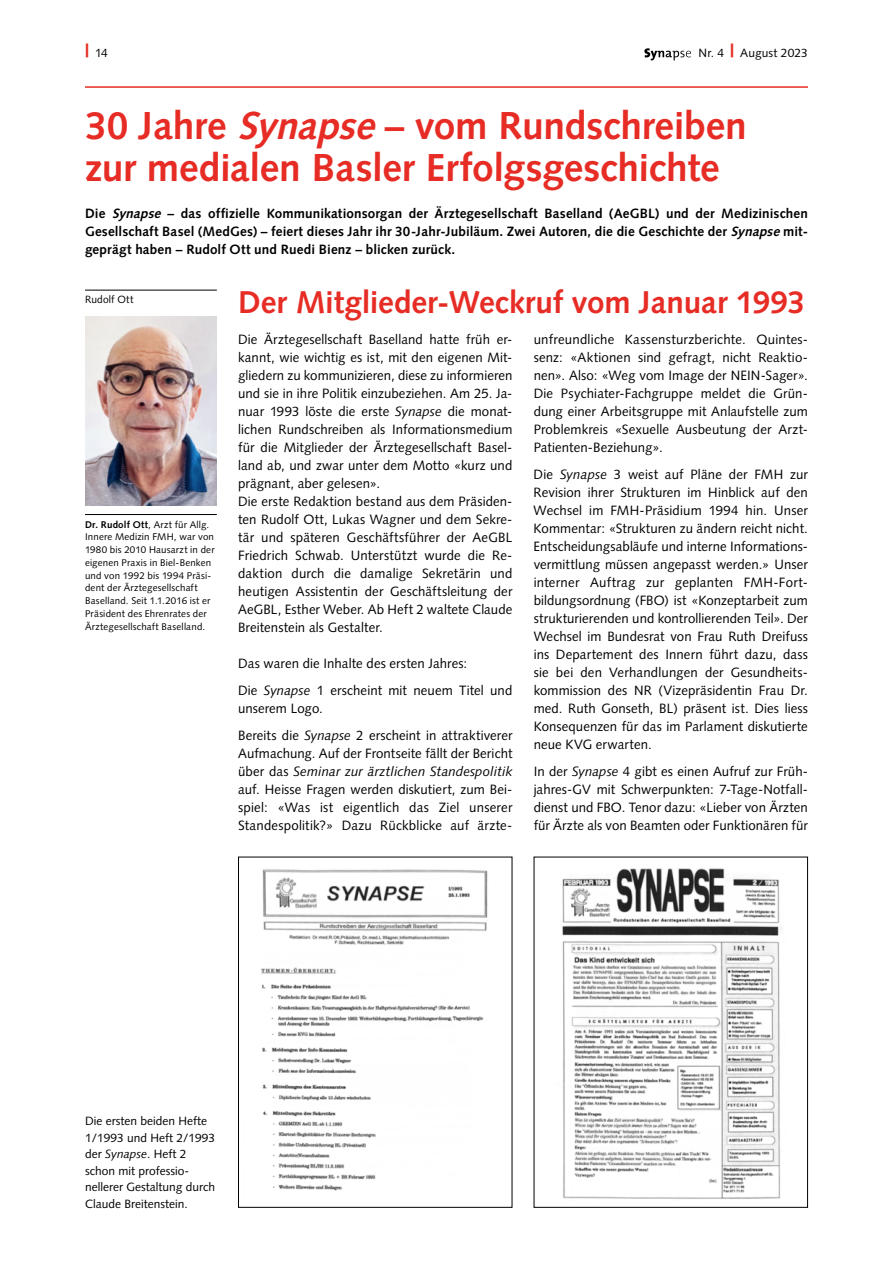
<style>
.page{position:relative;width:893px;height:1263px;background:#fff}
.page>*{position:absolute;margin:0;border:0;box-sizing:border-box;transform-origin:0 0}
.t1{font:700 39px/42px "Syntax LT Std";letter-spacing:-.01em;color:#e62c24}
.t2{font:700 31.5px "Syntax LT Std";letter-spacing:-.005em;color:#e62c24}
.t3{font:13.5px/18px "Syntax LT Std";letter-spacing:.01em;color:#000}
.t4{font:700 13.5px/18px "Syntax LT Std";letter-spacing:.01em;color:#000;text-align:justify}
.t5{font:12px/16.5px "Syntax LT Std";color:#000}
.t6{font:10.5px "Syntax LT Std";letter-spacing:.015em;color:#000}
.t7{font:9.75px/12.8px "Syntax LT Std";letter-spacing:.02em;color:#000}
.s1{font-weight:900;font-size:18px;color:#e62c24}
.s2{font-style:italic}
.s3{font-weight:700}
</style>
<div class="page">
<svg style="left:644px;top:48px;width:47px;height:12px"></svg>
<hr style="left:85px;top:86px;width:723px;height:2px;background:#e62c24">
<hr style="left:85px;top:290px;width:132px;height:1px;background:#000">
<img style="left:85px;top:317px;width:132px;height:189px">
<hr style="left:85px;top:514px;width:132px;height:1px;background:#000">
<img style="left:260px;top:869px;width:228px;height:322px">
<div style="left:238px;top:857px;width:274px;height:351px;border:1px solid #000"></div>
<img style="left:562px;top:868px;width:219px;height:331px">
<div style="left:534px;top:857px;width:274px;height:351px;border:1px solid #000"></div>
<p class="t5" style="left:85px;top:45px;width:24px"><span class="s1">|</span> 14</p>
<p class="t5" style="left:699px;top:45px;width:111px">Nr. 4 <span class="s1">|</span> August 2023</p>
<h1 class="t1" style="left:85px;top:105px;width:663px">30 Jahre <span class="s2">Synapse</span> – vom Rundschreiben zur medialen Basler Erfolgsgeschichte</h1>
<p class="t4" style="left:85px;top:204px;width:724px">Die <span class="s2">Synapse</span> – das offizielle Kommunikationsorgan der Ärztegesellschaft Baselland (AeGBL) und der Medizinischen Gesellschaft Basel (MedGes) – feiert dieses Jahr ihr 30-Jahr-Jubiläum. Zwei Autoren, die die Geschichte der <span class="s2">Synapse</span> mit&shy;geprägt haben – Rudolf Ott und Ruedi Bienz – blicken zurück.</p>
<h2 class="t2" style="left:238px;top:284px;width:568px">Der Mitglieder-Weckruf vom Januar 1993</h2>
<p class="t3" style="left:238px;top:330px;width:276px">Die Ärztegesellschaft Baselland hatte früh er&shy;kannt, wie wichtig es ist, mit den eigenen Mit&shy;gliedern zu kommunizieren, diese zu informieren und sie in ihre Politik einzubeziehen. Am 25. Ja&shy;nuar 1993 löste die erste <span class="s2">Synapse</span> die monat&shy;lichen Rundschreiben als Informationsmedium für die Mitglieder der Ärztegesellschaft Basel&shy;land ab, und zwar unter dem Motto «kurz und prägnant, aber gelesen».<br>Die erste Redaktion bestand aus dem Präsiden&shy;ten Rudolf Ott, Lukas Wagner und dem Sekre&shy;tär und späteren Geschäftsführer der AeGBL Friedrich Schwab. Unterstützt wurde die Re&shy;daktion durch die damalige Sekretärin und heutigen Assistentin der Geschäftsleitung der AeGBL, Esther Weber. Ab Heft 2 waltete Claude Breitenstein als Gestalter.</p>
<p class="t3" style="left:238px;top:649px;width:276px;line-height:27px">Das waren die Inhalte des ersten Jahres:<br>Die <span class="s2">Synapse</span> 1 erscheint mit neuem Titel und</p>
<p class="t3" style="left:238px;top:694px;width:276px;line-height:27px">unserem Logo.<br>Bereits die <span class="s2">Synapse</span> 2 erscheint in attraktiverer</p>
<p class="t3" style="left:238px;top:744px;width:276px;text-align:justify">Aufmachung. Auf der Frontseite fällt der Bericht über das <span class="s2">Seminar zur ärztlichen Standespolitik </span>auf. Heisse Fragen werden diskutiert, zum Bei&shy;spiel: «Was ist eigentlich das Ziel unserer Standespolitik?» Dazu Rückblicke auf ärzte--</p>
<p class="t6" style="left:85px;top:293px;width:50px">Rudolf Ott</p>
<p class="t3" style="left:534px;top:330px;width:276px">unfreundliche Kassensturzberichte. Quintes&shy;senz: «Aktionen sind gefragt, nicht Reaktio&shy;nen». Also: «Weg vom Image der NEIN-Sager».<br>Die Psychiater- Fachgruppe meldet die Grün&shy;dung einer Arbeitsgruppe mit Anlaufstelle zum Problemkreis «Sexuelle Ausbeutung der Arzt-- Patienten- Beziehung».</p>
<p class="t3" style="left:534px;top:465px;width:276px;text-align:justify">Die <span class="s2">Synapse</span> 3 weist auf Pläne der FMH zur Revision ihrer Strukturen im Hinblick auf den Wechsel im FMH- Präsidium 1994 hin. Unser Kommentar: «Strukturen zu ändern reicht nicht.<br>Entscheidungsabläufe und interne Informations&shy;vermittlung müssen angepasst werden.» Unser interner Auftrag zur geplanten FMH- Fort&shy;bildungsordnung (FBO) ist «Konzeptarbeit zum strukturierenden und kontrollierenden Teil». Der Wechsel im Bundesrat von Frau Ruth Dreifuss ins Departement des Innern führt dazu, dass sie bei den Verhandlungen der Gesundheits&shy;kommission des NR (Vizepräsidentin Frau Dr. med. Ruth Gonseth, BL) präsent ist. Dies liess Konsequenzen für das im Parlament diskutierte neue KVG erwarten.</p>
<p class="t3" style="left:534px;top:762px;width:276px;text-align:justify">In der <span class="s2">Synapse</span> 4 gibt es einen Aufruf zur Früh&shy;jahres- GV mit Schwerpunkten: 7-Tage-Notfall&shy;dienst und FBO. Tenor dazu: «Lieber von Ärzten für Ärzte als von Beamten oder Funktionären für</p>
<p class="t7" style="left:85px;top:518px;width:131px"><span class="s3">Dr. Rudolf Ott</span>, Arzt für Allg.<br>Innere Medizin FMH, war von<br>1980 bis 2010 Hausarzt in der eigenen Praxis in Biel- Benken und von 1992 bis 1994 Präsi&shy;dent der Ärztegesellschaft<br>Baselland. Seit 1.1.2016 ist er<br>Präsident des Ehrenrates der<br>Ärztegesellschaft Baselland.</p>
<p class="t5" style="left:85px;top:1113px;width:132px">Die ersten beiden Hefte<br>1/1993 und Heft 2/1993 der <span class="s2">Synapse</span>. Heft 2 schon mit professio&shy;nellerer Gestaltung durch<br>Claude Breitenstein.</p>
</div>
